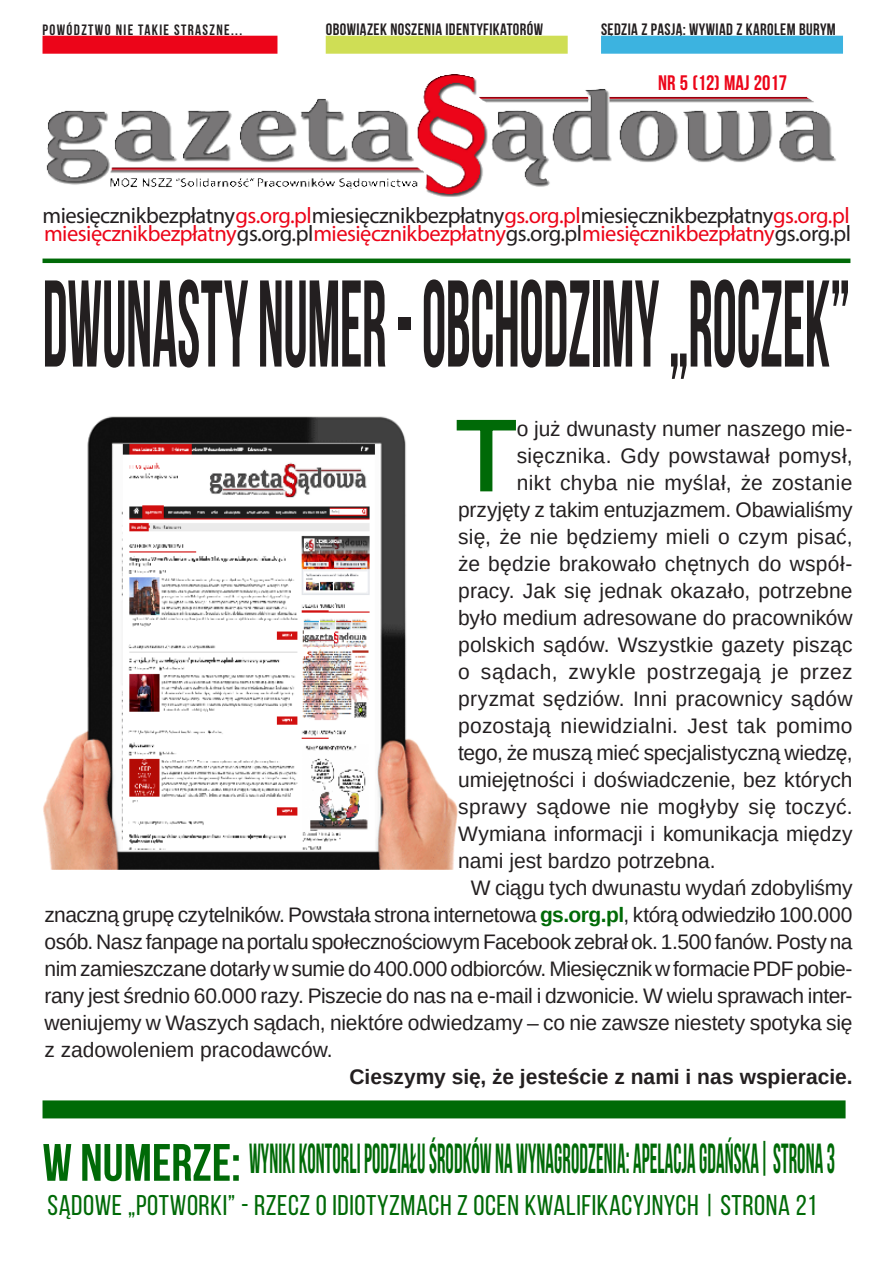
<style>
.page{position:relative;width:893px;height:1263px;background:#fff}
.page>*{position:absolute;margin:0;border:0;box-sizing:border-box;transform-origin:0 0}
.t1{font:700 123px "Bebas Neue";letter-spacing:-.005em;color:#231f20;scale:.5 1}
.t2{font:99.45px "Arimo";color:#006a07}
.t3{font:700 42px "Bebas Neue";letter-spacing:.005em;color:#006a07;scale:.5 1}
.t4{font:28.5px "Bebas Neue";letter-spacing:.02em;color:#006a07}
.t5{font:22.5px/18px "Myriad Pro";letter-spacing:-.02em;color:#231f20}
.t6{font:21px "Arimo";letter-spacing:-.005em;color:#231f20}
.t7{font:21px "Arimo";letter-spacing:-.025em;color:#231f20}
.t8{font:21px "Arimo";letter-spacing:.015em;color:#231f20}
.t9{font:700 21px "Arimo";color:#231f20}
.t10{font:21px "Arimo";letter-spacing:.02em;color:#231f20}
.t11{font:21px "Arimo";letter-spacing:.025em;color:#231f20}
.t12{font:700 21px "Bebas Neue";color:#ec0519}
.t13{font:700 16.5px "Bebas Neue";letter-spacing:.025em;color:#231f20}
.t14{font:700 15px "Bebas Neue";letter-spacing:.09em;color:#231f20}
.s1{color:#ec0519}
.s2{font-weight:700;color:#006a07}
.s3{font-size:52.5px}
</style>
<div class="page">
<div style="left:43px;top:36px;width:234px;height:18px;background:#ec0519"></div>
<div style="left:326px;top:36px;width:242px;height:18px;background:#cfde55"></div>
<div style="left:43px;top:1100px;width:802px;height:18px;background:#006a07"></div>
<div style="left:601px;top:36px;width:242px;height:18px;background:#3cb3e0"></div>
<img style="left:46px;top:74px;width:790px;height:123px">
<hr style="left:43px;top:259px;width:807px;height:4px;background:#006a07">
<img style="left:43px;top:416px;width:415px;height:454px">
<svg style="left:455px;top:418px;width:61px;height:75px"></svg>
<p class="t14" style="left:43px;top:22px;width:201px">POWÓDZTWO NIE TAKIE STRASZNE...</p>
<p class="t13" style="left:326px;top:20px;width:219px">OBOWIĄZEK NOSZENIA IDENTYFIKATORÓW</p>
<p class="t13" style="left:601px;top:20px;width:236px">SĘDZIA Z PASJĄ: WYWIAD Z KAROLEM BURYM</p>
<p class="t12" style="left:658px;top:71px;width:130px">NR 5 (12) MAJ 2017</p>
<p class="t5" style="left:43px;top:206px;width:810px">miesięcznik bezpłatny <span class="s1">gs.org.pl</span> miesięcznik bezpłatny <span class="s1">gs.org.pl</span> miesięcznik bezpłatny <span class="s1">gs.org.pl miesięcznik bezpłatny</span> gs.org.pl <span class="s1">miesięcznik bezpłatny</span> gs.org.pl <span class="s1">miesięcznik bezpłatny</span> gs.org.pl</p>
<h1 class="t1" style="left:43px;top:257px;width:1617px">DWUNASTY NUMER - OBCHODZIMY „ROCZEK”</h1>
<h2 class="t2" style="left:456px;top:392px;width:62px">T</h2>
<p class="t6" style="left:517px;top:415px;width:337px">o już dwunasty numer naszego mie-</p>
<p class="t8" style="left:517px;top:442px;width:337px">sięcznika. Gdy powstawał pomysł,</p>
<p class="t8" style="left:517px;top:469px;width:337px">nikt chyba nie myślał, że zostanie</p>
<p class="t6" style="left:458px;top:496px;width:396px">przyjęty z takim entuzjazmem. Obawialiśmy</p>
<p class="t6" style="left:458px;top:523px;width:396px">się, że nie będziemy mieli o czym pisać,</p>
<p class="t6" style="left:458px;top:550px;width:396px">że będzie brakowało chętnych do współ-</p>
<p class="t6" style="left:458px;top:577px;width:396px">pracy. Jak się jednak okazało, potrzebne</p>
<p class="t6" style="left:458px;top:604px;width:396px">było medium adresowane do pracowników</p>
<p class="t6" style="left:458px;top:631px;width:396px">polskich sądów. Wszystkie gazety pisząc</p>
<p class="t11" style="left:458px;top:658px;width:396px">o sądach, zwykle postrzegają je przez</p>
<p class="t6" style="left:458px;top:685px;width:396px">pryzmat sędziów. Inni pracownicy sądów</p>
<p class="t10" style="left:458px;top:712px;width:396px">pozostają niewidzialni. Jest tak pomimo</p>
<p class="t6" style="left:458px;top:739px;width:396px">tego, że muszą mieć specjalistyczną wiedzę,</p>
<p class="t6" style="left:458px;top:766px;width:396px">umiejętności i doświadczenie, bez których</p>
<p class="t8" style="left:458px;top:793px;width:396px">sprawy sądowe nie mogłyby się toczyć.</p>
<p class="t6" style="left:458px;top:820px;width:396px">Wymiana informacji i komunikacja między</p>
<p class="t6" style="left:458px;top:847px;width:259px">nami jest bardzo potrzebna.</p>
<p class="t6" style="left:471px;top:874px;width:383px">W ciągu tych dwunastu wydań zdobyliśmy</p>
<p class="t7" style="left:45px;top:901px;width:809px">znaczną grupę czytelników. Powstała strona internetowa <span class="s2">gs.org.pl</span>, którą odwiedziło 100.000</p>
<p class="t7" style="left:45px;top:928px;width:809px">osób. Nasz fanpage na portalu społecznościowym Facebook zebrał ok. 1.500 fanów. Posty na</p>
<p class="t7" style="left:45px;top:955px;width:809px">nim zamieszczane dotarły w sumie do 400.000 odbiorców. Miesięcznik w formacie PDF pobie-</p>
<p class="t6" style="left:45px;top:982px;width:809px">rany jest średnio 60.000 razy. Piszecie do nas na e-mail i dzwonicie. W wielu sprawach inter-</p>
<p class="t6" style="left:45px;top:1009px;width:809px">weniujemy w Waszych sądach, niektóre odwiedzamy – co nie zawsze niestety spotyka się</p>
<p class="t6" style="left:45px;top:1036px;width:290px">z zadowoleniem pracodawców.</p>
<p class="t9" style="left:350px;top:1062px;width:504px">Cieszymy się, że jesteście z nami i nas wspieracie.</p>
<h3 class="t3" style="left:43px;top:1136px;width:1587px"><span class="s3">W NUMERZE:</span> WYNIKI KONTORLI PODZIAŁU ŚRODKÓW NA WYNAGRODZENIA: APELACJA GDAŃSKA| STRONA 3</h3>
<h3 class="t4" style="left:48px;top:1190px;width:771px">SĄDOWE „POTWORKI” - RZECZ O IDIOTYZMACH Z OCEN KWALIFIKACYJNYCH | STRONA 21</h3>
</div>
